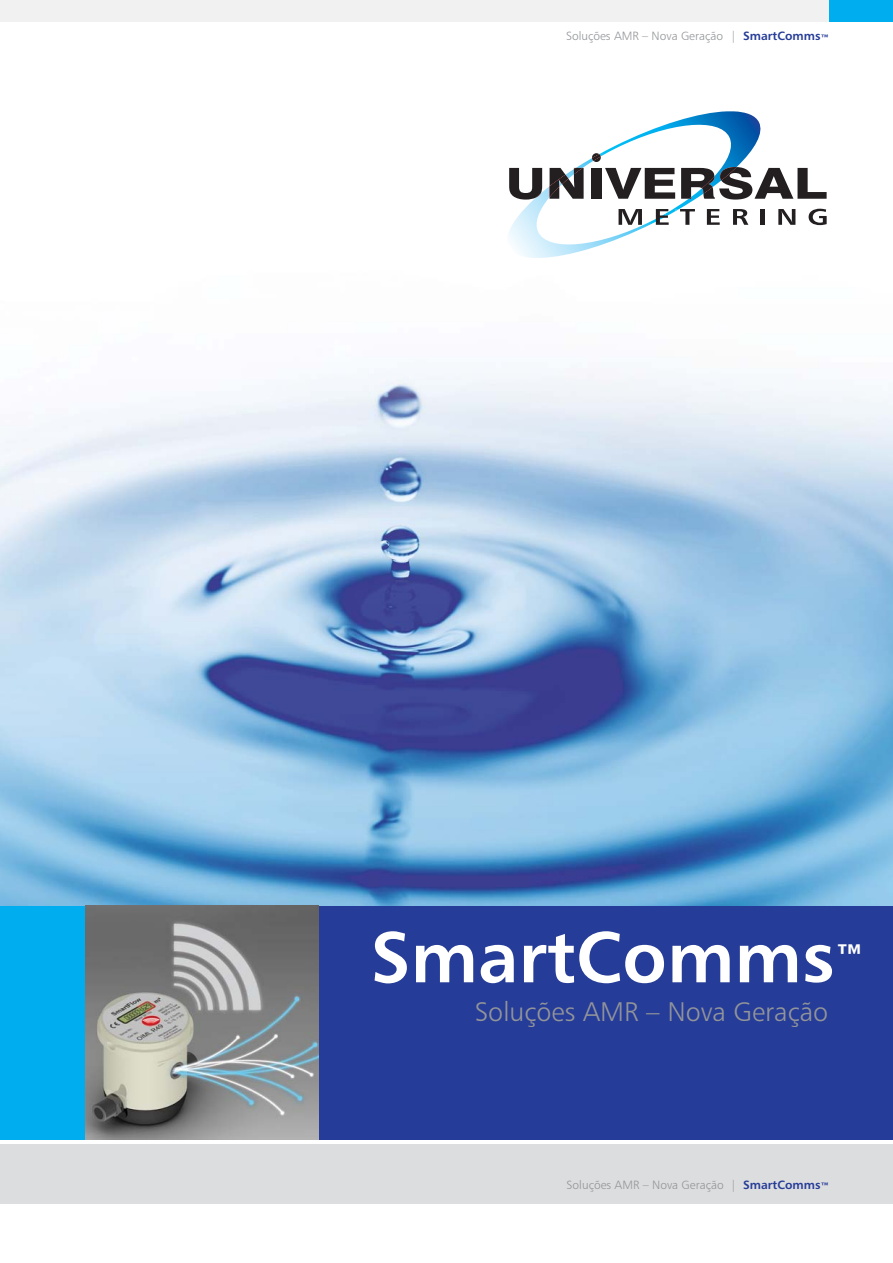
<style>
.page{position:relative;width:893px;height:1263px;background:#fff}
.page>*{position:absolute;margin:0;border:0;box-sizing:border-box;transform-origin:0 0}
.t1{font:72px "Humanist 777 BT Bold B";color:#fff}
.t2{font:27px "Humanist 777 BT Light B";color:#939598}
.t3{font:12px "Humanist 777 BT Light B";color:#939598}
.s1{font-family:"Humanist 777 BT Bold B";color:#253c98}
</style>
<div class="page">
<img style="left:0;top:21px;width:892px;height:885px">
<div style="left:0;top:0;width:892px;height:21px;background:#f1f1f2"></div>
<div style="left:829px;top:0;width:63px;height:21px;background:#00aeef"></div>
<div style="left:0;top:906px;width:892px;height:234px;background:#253c98"></div>
<div style="left:0;top:1144px;width:892px;height:59px;background:#dcddde"></div>
<div style="left:0;top:906px;width:85px;height:234px;background:#00aeef"></div>
<svg style="left:507px;top:111px;width:319px;height:147px"></svg>
<img style="left:85px;top:906px;width:234px;height:234px">
<p class="t3" style="left:566px;top:31px;width:265px">Soluções AMR – Nova Geração | <span class="s1">SmartComms</span><sub>™</sub></p>
<h1 class="t1" style="left:370px;top:928px;width:496px">SmartComms<sup>™</sup></h1>
<h2 class="t2" style="left:475px;top:1001px;width:355px">Soluções AMR – Nova Geração</h2>
<p class="t3" style="left:567px;top:1180px;width:264px">Soluções AMR – Nova Geração | <span class="s1">SmartComms</span><sub>™</sub></p>
</div>
